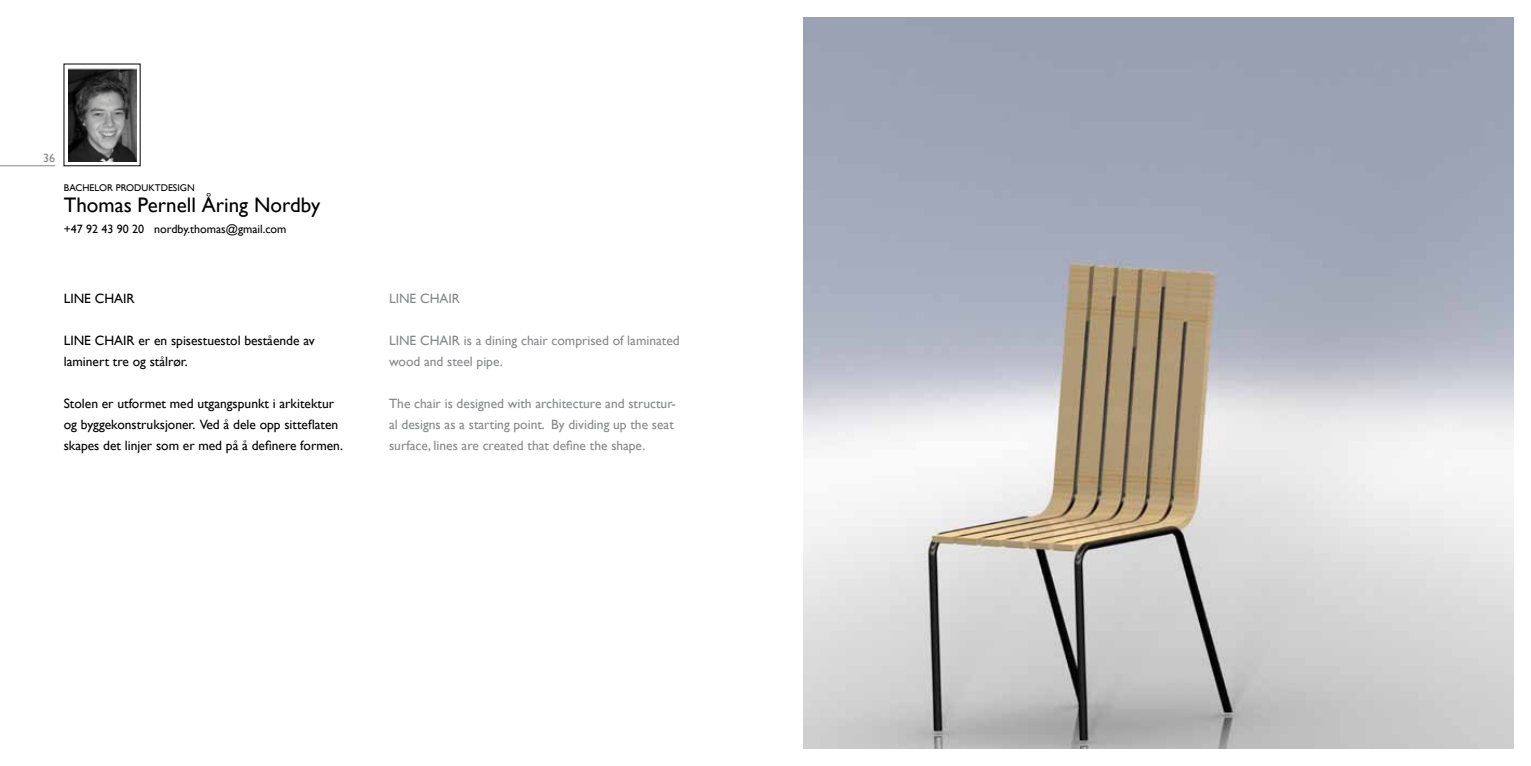
<style>
.page{position:relative;width:1531px;height:766px;background:#fff}
.page>*{position:absolute;margin:0;border:0;box-sizing:border-box;transform-origin:0 0}
.t1{font:21px "Gill Sans";color:#000}
.t2{font:13.5px/21px "Gill Sans";color:#87888a}
.t3{font:13.5px/21px "Gill Sans";color:#000}
.t4{font:12px "Gill Sans";color:#000}
.t5{font:12px "Gill Sans";color:#87888a}
.t6{font:9.75px "Gill Sans";color:#000}
</style>
<div class="page">
<img style="left:68px;top:68px;width:68px;height:94px">
<hr style="left:0;top:165px;width:55px;height:1px;background:#87888a">
<img style="left:804px;top:17px;width:710px;height:731px">
<p class="t5" style="left:43px;top:151px;width:14px">36</p>
<p class="t6" style="left:64px;top:182px;width:132px">BACHELOR PRODUKTDESIGN</p>
<h1 class="t1" style="left:64px;top:193px;width:258px">Thomas Pernell Åring Nordby</h1>
<p class="t4" style="left:64px;top:222px;width:224px">+47 92 43 90 20 nordby.thomas@gmail.com</p>
<p class="t3" style="left:64px;top:288px;width:72px">LINE CHAIR</p>
<p class="t3" style="left:64px;top:330px;width:252px">LINE CHAIR er en spisestuestol bestående av laminert tre og stålrør.</p>
<p class="t3" style="left:64px;top:393px;width:281px">Stolen er utformet med utgangspunkt i arkitektur og byggekonstruksjoner. Ved å dele opp sitteflaten skapes det linjer som er med på å definere formen.</p>
<p class="t2" style="left:389px;top:288px;width:72px">LINE CHAIR</p>
<p class="t2" style="left:389px;top:330px;width:292px">LINE CHAIR is a dining chair comprised of laminated wood and steel pipe.</p>
<p class="t2" style="left:389px;top:393px;width:288px">The chair is designed with architecture and structur&shy;al designs as a starting point. By dividing up the seat surface, lines are created that define the shape.</p>
</div>
